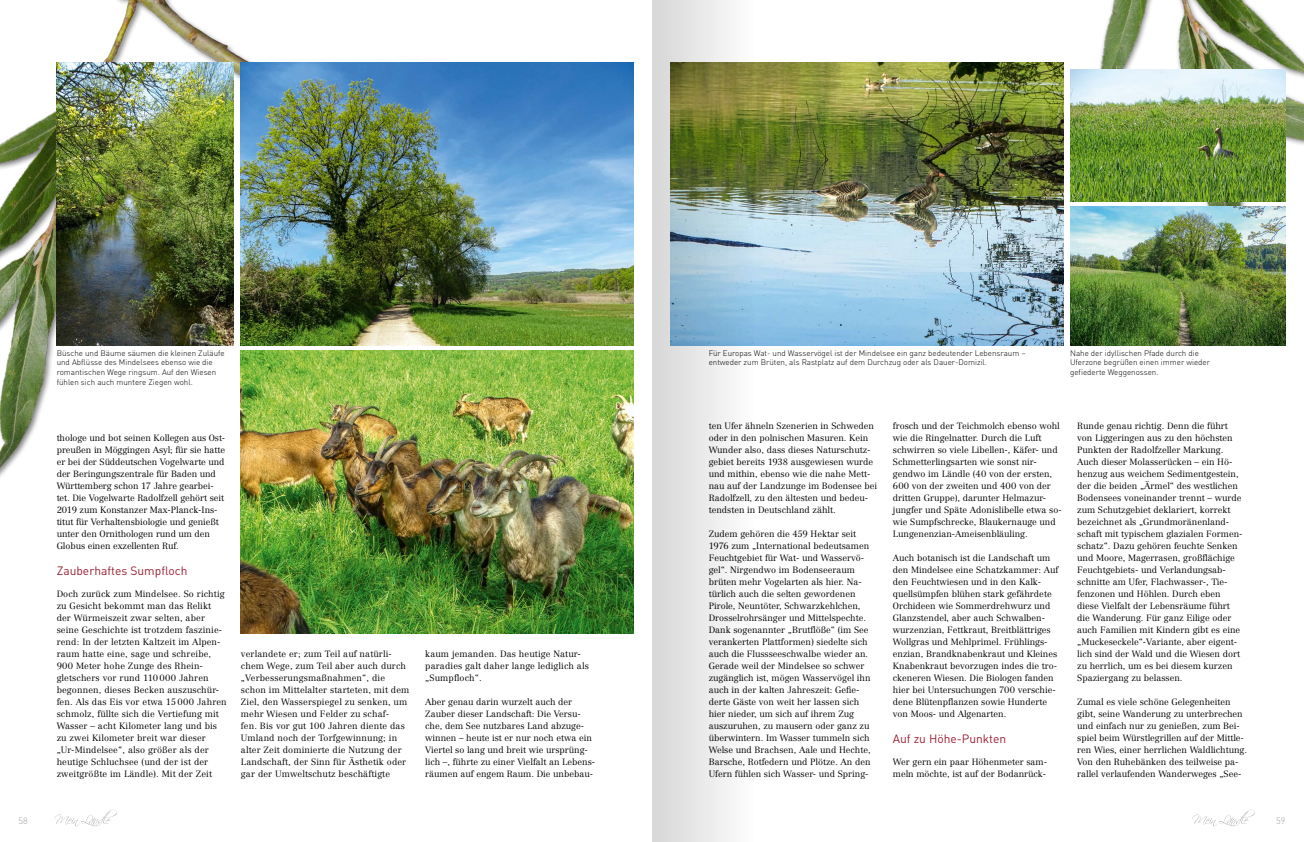
<style>
.page{position:relative;width:1304px;height:842px;background:#fff}
.page>*{position:absolute;margin:0;border:0;box-sizing:border-box;transform-origin:0 0}
.t1{font:12px "DIN Pro";color:#9a2031}
.t2{font:300 9px/12px "Centennial LT Pro";color:#000}
.t3{font:300 9px "DIN Pro";color:#9c9d9d}
.t4{font:300 8px/9.6px "DIN Pro";color:#000}
</style>
<div class="page">
<img style="left:1063px;top:0;width:241px;height:293px">
<img style="left:0;top:0;width:249px;height:505px">
<img style="left:57px;top:62px;width:177px;height:283px">
<img style="left:241px;top:62px;width:393px;height:283px">
<img style="left:1070px;top:69px;width:216px;height:132px">
<img style="left:241px;top:350px;width:393px;height:283px">
<img style="left:1070px;top:206px;width:216px;height:139px">
<img style="left:802px;top:62px;width:261px;height:283px">
<svg style="left:54px;top:810px;width:63px;height:17px"></svg>
<svg style="left:1192px;top:810px;width:63px;height:17px"></svg>
<svg style="left:652px;top:0;width:150px;height:842px"></svg>
<p class="t4" style="left:57px;top:348px;width:169px">Büsche und Bäume säumen die kleinen Zuläufe und Abflüsse des Mindelsees ebenso wie die romantischen Wege ringsum. Auf den Wiesen fühlen sich auch muntere Ziegen wohl.</p>
<p class="t4" style="left:709px;top:348px;width:319px">Für Europas Wat- und Wasservögel ist der Mindelsee ein ganz bedeutender Lebensraum – entweder zum Brüten, als Rastplatz auf dem Durchzug oder als Dauer-Domizil.</p>
<p class="t4" style="left:1070px;top:348px;width:141px">Nahe der idyllischen Pfade durch die<br>Uferzone begrüßen einen immer wieder gefiederte Weggenossen.</p>
<p class="t2" style="left:57px;top:432px;width:170px">thologe und bot seinen Kollegen aus Ost&shy;preußen in Möggingen Asyl; für sie hatte er bei der Süddeutschen Vogelwarte und der Beringungszentrale für Baden und Württemberg schon 17 Jahre gearbei&shy;tet. Die Vogelwarte Radolfzell gehört seit 2019 zum Konstanzer Max-Planck-Ins&shy;titut für Verhaltensbiologie und genießt unter den Ornithologen rund um den Globus einen exzellenten Ruf.</p>
<h1 class="t1" style="left:57px;top:561px;width:132px">Zauberhaftes Sumpfloch</h1>
<p class="t2" style="left:57px;top:588px;width:172px">Doch zurück zum Mindelsee. So richtig zu Gesicht bekommt man das Relikt der Würmeiszeit zwar selten, aber seine Geschichte ist trotzdem faszinie&shy;rend: In der letzten Kaltzeit im Alpen&shy;raum hatte eine, sage und schreibe, 900 Meter hohe Zunge des Rhein&shy;gletschers vor rund 110 000 Jahren begonnen, dieses Becken auszuschür&shy;fen. Als das Eis vor etwa 15 000 Jahren schmolz, füllte sich die Vertiefung mit Wasser – acht Kilometer lang und bis zu zwei Kilometer breit war dieser „Ur-Mindelsee“, also größer als der heutige Schluchsee (und der ist der zweitgrößte im Ländle). Mit der Zeit</p>
<p class="t2" style="left:241px;top:648px;width:170px">verlandete er; zum Teil auf natürli&shy;chem Wege, zum Teil aber auch durch „Verbesserungsmaßnahmen“, die schon im Mittelalter starteten, mit dem Ziel, den Wasserspiegel zu senken, um mehr Wiesen und Felder zu schaf-<br>fen. Bis vor gut 100 Jahren diente das Umland noch der Torfgewinnung; in alter Zeit dominierte die Nutzung der Landschaft, der Sinn für Ästhetik oder gar der Umweltschutz beschäftigte</p>
<p class="t2" style="left:425px;top:648px;width:165px">kaum jemanden. Das heutige Natur&shy;paradies galt daher lange lediglich als „Sumpfloch“.</p>
<p class="t2" style="left:425px;top:696px;width:171px">Aber genau darin wurzelt auch der Zauber dieser Landschaft: Die Versu&shy;che, dem See nutzbares Land abzuge&shy;winnen – heute ist er nur noch etwa ein Viertel so lang und breit wie ursprüng&shy;lich –, führte zu einer Vielfalt an Lebens&shy;räumen auf engem Raum. Die unbebau-</p>
<p class="t2" style="left:709px;top:420px;width:170px">ten Ufer ähneln Szenerien in Schweden oder in den polnischen Masuren. Kein Wunder also, dass dieses Naturschutz&shy;gebiet bereits 1938 ausgewiesen wurde und mithin, ebenso wie die nahe Mett&shy;nau auf der Landzunge im Bodensee bei Radolfzell, zu den ältesten und bedeu&shy;tendsten in Deutschland zählt.</p>
<p class="t2" style="left:709px;top:528px;width:164px">Zudem gehören die 459 Hektar seit 1976 zum „International bedeutsamen Feuchtgebiet für Wat- und Wasservö&shy;gel“. Nirgendwo im Bodenseeraum brüten mehr Vogelarten als hier. Na&shy;türlich auch die selten gewordenen Pirole, Neuntöter, Schwarzkehlchen, Drosselrohrsänger und Mittelspechte.<br>Dank sogenannter „Brutflöße“ (im See verankerten Plattformen) siedelte sich auch die Flussseeschwalbe wieder an.<br>Gerade weil der Mindelsee so schwer zugänglich ist, mögen Wasservögel ihn auch in der kalten Jahreszeit: Gefie&shy;derte Gäste von weit her lassen sich hier nieder, um sich auf ihrem Zug auszuruhen, zu mausern oder ganz zu überwintern. Im Wasser tummeln sich Welse und Brachsen, Aale und Hechte, Barsche, Rotfedern und Plötze. An den Ufern fühlen sich Wasser- und Spring-</p>
<p class="t2" style="left:893px;top:420px;width:170px">frosch und der Teichmolch ebenso wohl wie die Ringelnatter. Durch die Luft schwirren so viele Libellen-, Käfer- und Schmetterlingsarten wie sonst nir&shy;gendwo im Ländle (40 von der ersten, 600 von der zweiten und 400 von der dritten Gruppe), darunter Helmazur&shy;jungfer und Späte Adonislibelle etwa so&shy;wie Sumpfschrecke, Blaukernauge und Lungenenzian-Ameisenbläuling.</p>
<p class="t2" style="left:893px;top:552px;width:167px">Auch botanisch ist die Landschaft um den Mindelsee eine Schatzkammer: Auf den Feuchtwiesen und in den Kalk&shy;quellsümpfen blühen stark gefährdete Orchideen wie Sommerdrehwurz und Glanzstendel, aber auch Schwalben&shy;wurzenzian, Fettkraut, Breitblättriges Wollgras und Mehlprimel. Frühlings&shy;enzian, Brandknabenkraut und Kleines Knabenkraut bevorzugen indes die tro&shy;ckeneren Wiesen. Die Biologen fanden hier bei Untersuchungen 700 verschie&shy;dene Blütenpflanzen sowie Hunderte von Moos- und Algenarten.</p>
<h1 class="t1" style="left:893px;top:729px;width:115px">Auf zu Höhe-Punkten</h1>
<p class="t2" style="left:893px;top:756px;width:156px">Wer gern ein paar Höhenmeter sam&shy;meln möchte, ist auf der Bodanrück--</p>
<p class="t2" style="left:1077px;top:420px;width:167px">Runde genau richtig. Denn die führt von Liggeringen aus zu den höchsten Punkten der Radolfzeller Markung.<br>Auch dieser Molasserücken – ein Hö&shy;henzug aus weichem Sedimentgestein, der die beiden „Ärmel“ des westlichen Bodensees voneinander trennt – wurde zum Schutzgebiet deklariert, korrekt bezeichnet als „Grundmoränenland&shy;schaft mit typischem glazialen Formen&shy;schatz“. Dazu gehören feuchte Senken und Moore, Magerrasen, großflächige Feuchtgebiets- und Verlandungsab&shy;schnitte am Ufer, Flachwasser-, Tie&shy;fenzonen und Höhlen. Durch eben diese Vielfalt der Lebensräume führt die Wanderung. Für ganz Eilige oder auch Familien mit Kindern gibt es eine „Muckeseckele“-Variante, aber eigent&shy;lich sind der Wald und die Wiesen dort zu herrlich, um es bei diesem kurzen Spaziergang zu belassen.</p>
<p class="t2" style="left:1077px;top:696px;width:171px">Zumal es viele schöne Gelegenheiten gibt, seine Wanderung zu unterbrechen und einfach nur zu genießen, zum Bei&shy;spiel beim Würstlegrillen auf der Mittle&shy;ren Wies, einer herrlichen Waldlichtung.<br>Von den Ruhebänken des teilweise pa&shy;rallel verlaufenden Wanderweges „See-</p>
<p class="t3" style="left:18px;top:813px;width:11px">58</p>
<p class="t3" style="left:1276px;top:813px;width:11px">59</p>
</div>
